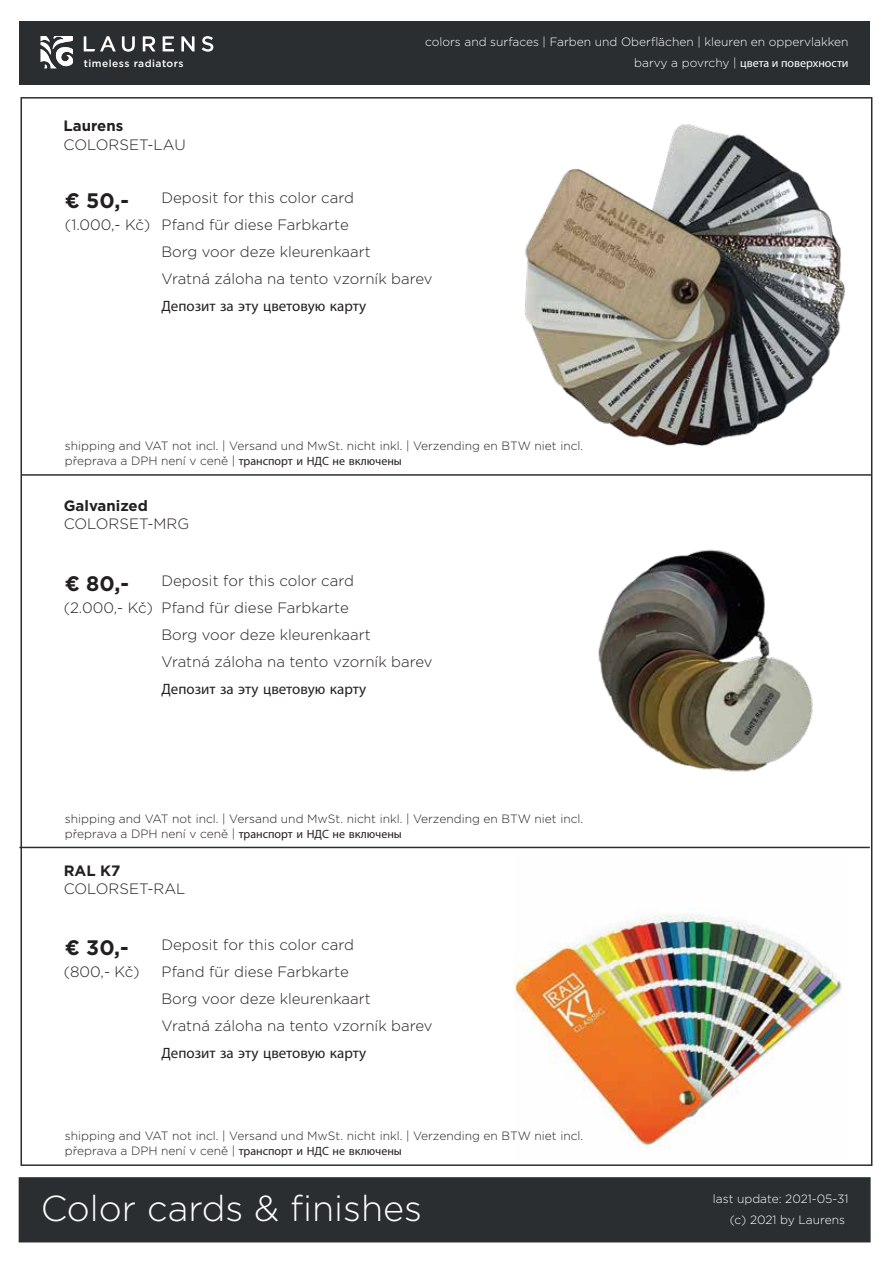
<style>
.page{position:relative;width:893px;height:1263px;background:#fff}
.page>*{position:absolute;margin:0;border:0;box-sizing:border-box;transform-origin:0 0}
.t1{font:300 36px "Gotham";color:#fff}
.t2{font:700 21px "Gotham";color:#231f20}
.t3{font:300 15px/27px "Gotham";color:#231f20}
.t4{font:15px "Myriad Pro";color:#231f20}
.t5{font:700 15px "Gotham";color:#231f20}
.t6{font:300 12px "Gotham";color:#231f20}
.t7{font:12px "Myriad Pro";color:#231f20}
.t8{font:300 12px/21px "Gotham";color:#fff;text-align:right}
.t9{font:12px "Myriad Pro";color:#fff}
.t10{font:500 10.2px "Gotham";letter-spacing:.05em;color:#fff}
.s1{font-family:"Gotham";font-weight:300}
</style>
<div class="page">
<div style="left:19px;top:21px;width:851px;height:64px;background:#2b2e31"></div>
<div style="left:19px;top:1177px;width:852px;height:65px;background:#2b2e31;border:2px solid #2b2e31"></div>
<svg style="left:84px;top:36px;width:32px;height:15px"></svg>
<svg style="left:122px;top:36px;width:13px;height:16px"></svg>
<svg style="left:143px;top:36px;width:13px;height:15px"></svg>
<svg style="left:163px;top:36px;width:11px;height:15px"></svg>
<svg style="left:181px;top:36px;width:14px;height:15px"></svg>
<svg style="left:202px;top:36px;width:11px;height:16px"></svg>
<svg style="left:41px;top:36px;width:32px;height:32px"></svg>
<img style="left:525px;top:124px;width:320px;height:323px">
<img style="left:514px;top:913px;width:329px;height:235px">
<img style="left:598px;top:549px;width:215px;height:223px">
<hr style="left:21px;top:474px;width:851px;height:2px;background:#2b2e31">
<hr style="left:19px;top:847px;width:851px;height:1px;background:#2b2e31">
<p class="t10" style="left:84px;top:57px;width:101px">timeless radiators</p>
<p class="t5" style="left:64px;top:116px;width:61px">Laurens</p>
<p class="t3" style="left:64px;top:130px;width:124px">COLORSET-LAU</p>
<p class="t8" style="left:425px;top:31px;width:425px">colors and surfaces | Farben und Oberflächen | kleuren en oppervlakken</p>
<p class="t9" style="left:634px;top:56px;width:216px"><span class="s1">barvy a povrchy |</span> цвета и поверхности</p>
<h2 class="t2" style="left:65px;top:186px;width:66px">€ 50,-</h2>
<p class="t3" style="left:65px;top:211px;width:87px">(1.000,- Kč)</p>
<p class="t3" style="left:161px;top:184px;width:273px">Deposit for this color card<br>Pfand für diese Farbkarte<br>Borg voor deze kleurenkaart<br>Vratná záloha na tento vzorník barev</p>
<p class="t4" style="left:161px;top:297px;width:206px">Депозит за эту цветовую карту</p>
<p class="t6" style="left:65px;top:438px;width:520px">shipping and VAT not incl. | Versand und MwSt. nicht inkl. | Verzending en BTW niet incl.</p>
<p class="t7" style="left:65px;top:454px;width:339px"><span class="s1">přeprava a DPH není v ceně |</span> транспорт и НДС не включены</p>
<p class="t5" style="left:64px;top:496px;width:86px">Galvanized</p>
<p class="t3" style="left:64px;top:510px;width:127px">COLORSET-MRG</p>
<h2 class="t2" style="left:65px;top:569px;width:66px">€ 80,-</h2>
<p class="t3" style="left:64px;top:594px;width:91px">(2.000,- Kč)</p>
<p class="t3" style="left:161px;top:567px;width:273px">Deposit for this color card<br>Pfand für diese Farbkarte<br>Borg voor deze kleurenkaart<br>Vratná záloha na tento vzorník barev</p>
<p class="t4" style="left:161px;top:680px;width:206px">Депозит за эту цветовую карту</p>
<p class="t6" style="left:65px;top:811px;width:520px">shipping and VAT not incl. | Versand und MwSt. nicht inkl. | Verzending en BTW niet incl.</p>
<p class="t7" style="left:65px;top:826px;width:339px"><span class="s1">přeprava a DPH není v ceně |</span> транспорт и НДС не включены</p>
<p class="t5" style="left:64px;top:860px;width:58px">RAL K7</p>
<p class="t3" style="left:64px;top:874px;width:123px">COLORSET-RAL</p>
<h2 class="t2" style="left:65px;top:933px;width:65px">€ 30,-</h2>
<p class="t3" style="left:64px;top:958px;width:78px">(800,- Kč)</p>
<p class="t3" style="left:161px;top:931px;width:273px">Deposit for this color card<br>Pfand für diese Farbkarte<br>Borg voor deze kleurenkaart<br>Vratná záloha na tento vzorník barev</p>
<p class="t4" style="left:161px;top:1044px;width:206px">Депозит за эту цветовую карту</p>
<p class="t6" style="left:65px;top:1128px;width:520px">shipping and VAT not incl. | Versand und MwSt. nicht inkl. | Verzending en BTW niet incl.</p>
<p class="t7" style="left:65px;top:1144px;width:339px"><span class="s1">přeprava a DPH není v ceně |</span> транспорт и НДС не включены</p>
<h1 class="t1" style="left:41px;top:1185px;width:383px">Color cards &amp; finishes</h1>
<p class="t8" style="left:713px;top:1188px;width:137px">last update: 2021-05-31 (c) 2021 by Laurens</p>
</div>
